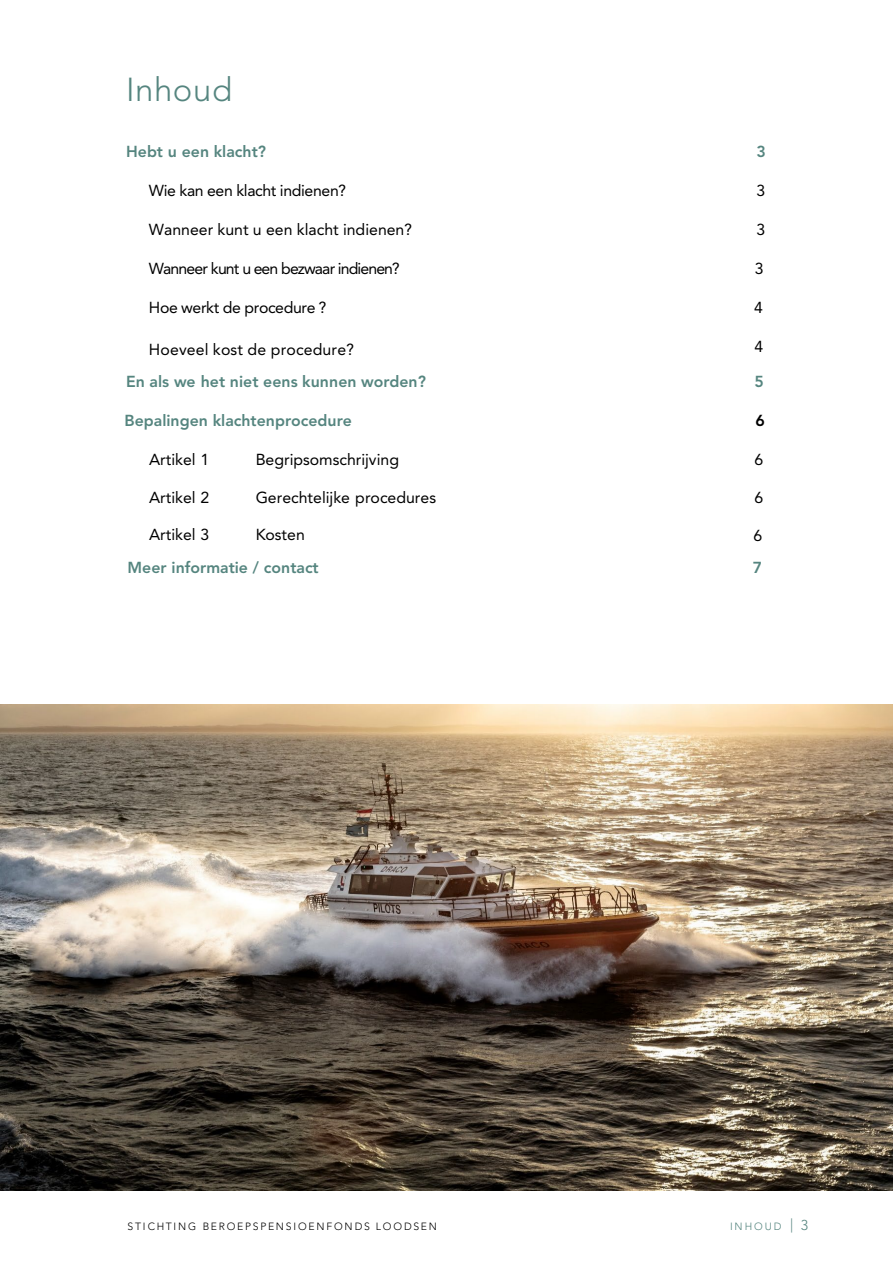
<style>
.page{position:relative;width:893px;height:1264px;background:#fff}
.page>*{position:absolute;margin:0;border:0;box-sizing:border-box;transform-origin:0 0}
.t1{font:300 33px "Avenir LT Std";letter-spacing:.02em;color:#55857f}
.t2{font:15.9px "Avenir LT Std";color:#000}
.t3{font:800 15.9px "Avenir LT Std";color:#55857f}
.t4{font:15.9px "Avenir LT Std";letter-spacing:-.02em;color:#000}
.t5{font:15.9px "Avenir LT Std";letter-spacing:-.055em;color:#000}
.t6{font:800 15.9px "Avenir LT Std";color:#000}
.t7{font:300 10.5px "Avenir LT Std";letter-spacing:.165em;color:#000}
.t8{font:300 10.5px "Avenir LT Std";letter-spacing:.18em;color:#55857f}
.s1{font-size:14.25px}
</style>
<div class="page">
<img style="left:0;top:704px;width:892px;height:485px">
<h1 class="t1" style="left:126px;top:70px;width:108px">Inhoud</h1>
<p class="t3" style="left:126px;top:142px;width:141px">Hebt u een klacht?</p>
<p class="t3" style="left:756px;top:142px;width:11px">3</p>
<p class="t4" style="left:149px;top:181px;width:199px">Wie kan een klacht indienen?</p>
<p class="t2" style="left:756px;top:181px;width:10px">3</p>
<p class="t2" style="left:149px;top:220px;width:265px">Wanneer kunt u een klacht indienen?</p>
<p class="t2" style="left:756px;top:220px;width:10px">3</p>
<p class="t5" style="left:149px;top:259px;width:252px">Wanneer kunt u een bezwaar indienen?</p>
<p class="t2" style="left:754px;top:259px;width:10px">3</p>
<p class="t4" style="left:149px;top:298px;width:179px">Hoe werkt de procedure ?</p>
<p class="t2" style="left:754px;top:298px;width:10px">4</p>
<p class="t2" style="left:149px;top:340px;width:207px">Hoeveel kost de procedure?</p>
<p class="t2" style="left:754px;top:337px;width:10px">4</p>
<p class="t3" style="left:126px;top:372px;width:301px">En als we het niet eens kunnen worden?</p>
<p class="t3" style="left:124px;top:411px;width:229px">Bepalingen klachtenprocedure</p>
<p class="t2" style="left:149px;top:450px;width:62px">Artikel 1</p>
<p class="t2" style="left:256px;top:450px;width:145px">Begripsomschrijving</p>
<p class="t2" style="left:149px;top:487px;width:62px">Artikel 2</p>
<p class="t2" style="left:256px;top:487px;width:182px">Gerechtelijke procedures</p>
<p class="t2" style="left:149px;top:525px;width:62px">Artikel 3</p>
<p class="t2" style="left:256px;top:525px;width:51px">Kosten</p>
<p class="t3" style="left:128px;top:557px;width:193px">Meer informatie / contact</p>
<p class="t3" style="left:754px;top:372px;width:11px">5</p>
<p class="t6" style="left:755px;top:411px;width:11px">6</p>
<p class="t2" style="left:754px;top:450px;width:10px">6</p>
<p class="t2" style="left:754px;top:488px;width:10px">6</p>
<p class="t2" style="left:753px;top:526px;width:10px">6</p>
<p class="t3" style="left:752px;top:557px;width:11px">7</p>
<p class="t7" style="left:127px;top:1219px;width:311px">STICHTING BEROEPSPENSIOENFONDS LOODSEN</p>
<p class="t8" style="left:730px;top:1219px;width:79px">INHOUD <span class="s1">| 3</span></p>
</div>
